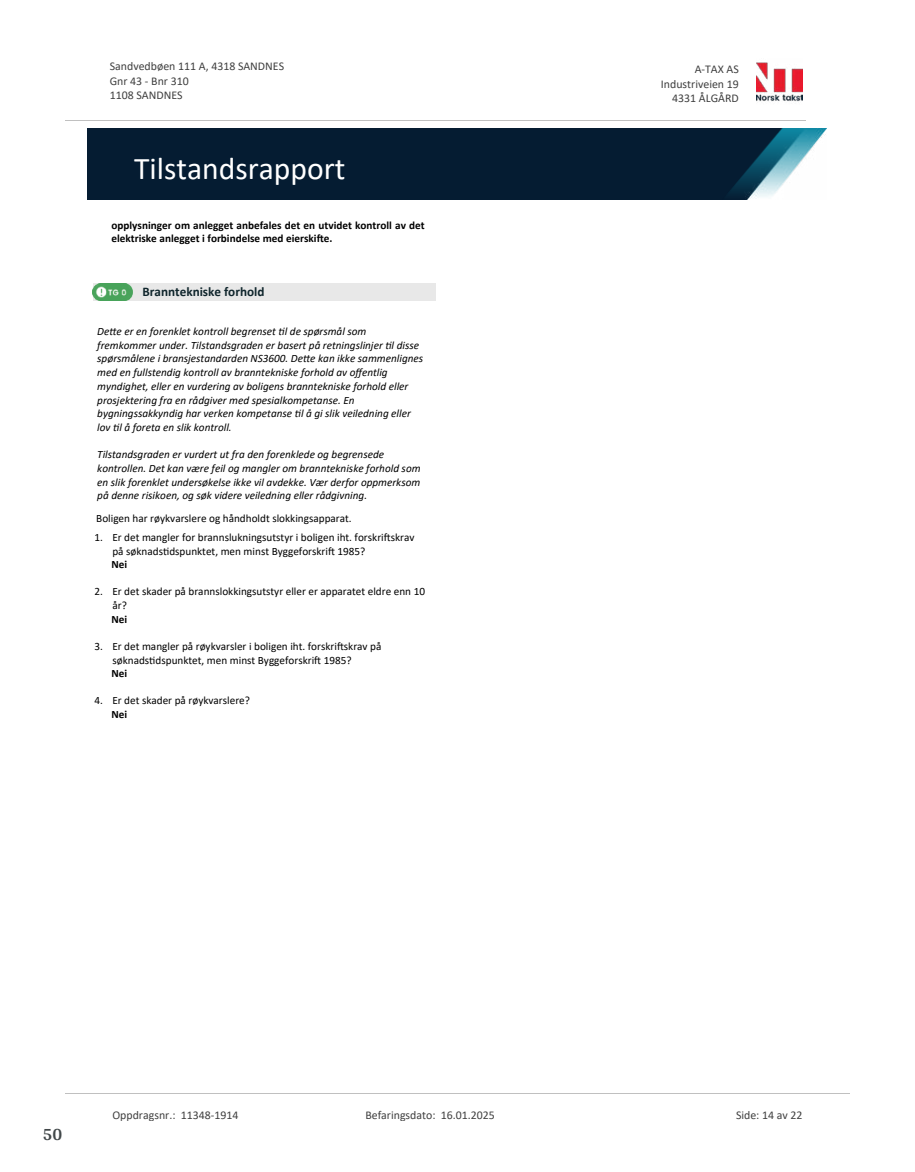
<style>
.page{position:relative;width:915px;height:1172px;background:#fff}
.page>*{position:absolute;margin:0;border:0;box-sizing:border-box;transform-origin:0 0}
.t1{font:31.65px "Calibri";color:#fff}
.t2{font:700 18px "Arya";color:#414749}
.t3{font:700 13.2px "Calibri";color:#0f252c}
.t4{font:11.85px/14.5px "Calibri";color:#404040}
.t5{font:italic 11.25px/13.6px "Calibri";color:#000}
.t6{font:11.25px/13.6px "Calibri";color:#000}
.t7{font:700 11.25px/13.6px "Calibri";color:#000}
</style>
<div class="page">
<div style="left:93px;top:283px;width:342px;height:17px;background:#e8e8e8"></div>
<svg style="left:97px;top:283px;width:36px;height:14px"></svg>
<img style="left:93px;top:284px;width:39px;height:17px">
<img style="left:756px;top:62px;width:46px;height:40px">
<hr style="left:65px;top:120px;width:740px;height:1px;background:#c0c0c0">
<img style="left:88px;top:129px;width:738px;height:71px">
<hr style="left:65px;top:1093px;width:784px;height:1px;background:#c0c0c0">
<p class="t4" style="left:110px;top:59px;width:176px">Sandvedbøen 111 A, 4318 SANDNES<br>Gnr 43 - Bnr 310<br>1108 SANDNES</p>
<p class="t4" style="left:694px;top:62px;width:46px">A-TAX AS</p>
<p class="t4" style="left:660px;top:76px;width:79px">Industriveien 19</p>
<p class="t4" style="left:672px;top:91px;width:68px">4331 ÅLGÅRD</p>
<h1 class="t1" style="left:134px;top:147px;width:213px">Tilstandsrapport</h1>
<p class="t7" style="left:111px;top:218px;width:314px">opplysninger om anlegget anbefales det en utvidet kontroll av det elektriske anlegget i forbindelse med eierski昀琀e.</p>
<p class="t3" style="left:142px;top:283px;width:123px">Branntekniske forhold</p>
<p class="t5" style="left:97px;top:324px;width:327px">De琀琀e er en forenklet kontroll begrenset 琀椀l de spørsmål som fremkommer under. Tilstandsgraden er basert på retningslinjer 琀椀l disse spørsmålene i bransjestandarden NS3600. De琀琀e kan ikke sammenlignes med en fullstendig kontroll av branntekniske forhold av o昀昀entlig myndighet, eller en vurdering av boligens branntekniske forhold eller prosjektering fra en rådgiver med spesialkompetanse. En bygningssakkyndig har verken kompetanse 琀椀l å gi slik veiledning eller lov 琀椀l å foreta en slik kontroll.</p>
<p class="t5" style="left:97px;top:447px;width:325px">Tilstandsgraden er vurdert ut fra den forenklede og begrensede kontrollen. Det kan være feil og mangler om branntekniske forhold som en slik forenklet undersøkelse ikke vil avdekke. Vær derfor oppmerksom på denne risikoen, og søk videre veiledning eller rådgivning.</p>
<p class="t6" style="left:112px;top:530px;width:303px;text-indent:-18px">1. Er det mangler for brannslukningsutstyr i boligen iht. forskri昀琀skrav på søknads琀椀dspunktet, men minst Byggeforskri昀琀 1985?</p>
<p class="t7" style="left:111px;top:558px;width:17px">Nei</p>
<p class="t6" style="left:112px;top:584px;width:314px;text-indent:-18px">2. Er det skader på brannslokkingsutstyr eller er apparatet eldre enn 10 år?</p>
<p class="t7" style="left:111px;top:612px;width:17px">Nei</p>
<p class="t6" style="left:112px;top:639px;width:270px;text-indent:-18px">3. Er det mangler på røykvarsler i boligen iht. forskri昀琀skrav på søknads琀椀dspunktet, men minst Byggeforskri昀琀 1985?</p>
<p class="t7" style="left:111px;top:666px;width:17px">Nei</p>
<p class="t6" style="left:94px;top:693px;width:157px">4. Er det skader på røykvarslere?</p>
<p class="t7" style="left:111px;top:707px;width:17px">Nei</p>
<p class="t6" style="left:96px;top:511px;width:257px">Boligen har røykvarslere og håndholdt slokkingsapparat.</p>
<h2 class="t2" style="left:43px;top:1123px;width:21px">50</h2>
<p class="t4" style="left:112px;top:1107px;width:127px">Oppdragsnr.: 11348-1914</p>
<p class="t4" style="left:365px;top:1107px;width:131px">Befaringsdato: 16.01.2025</p>
<p class="t4" style="left:735px;top:1107px;width:68px">Side: 14 av 22</p>
</div>
